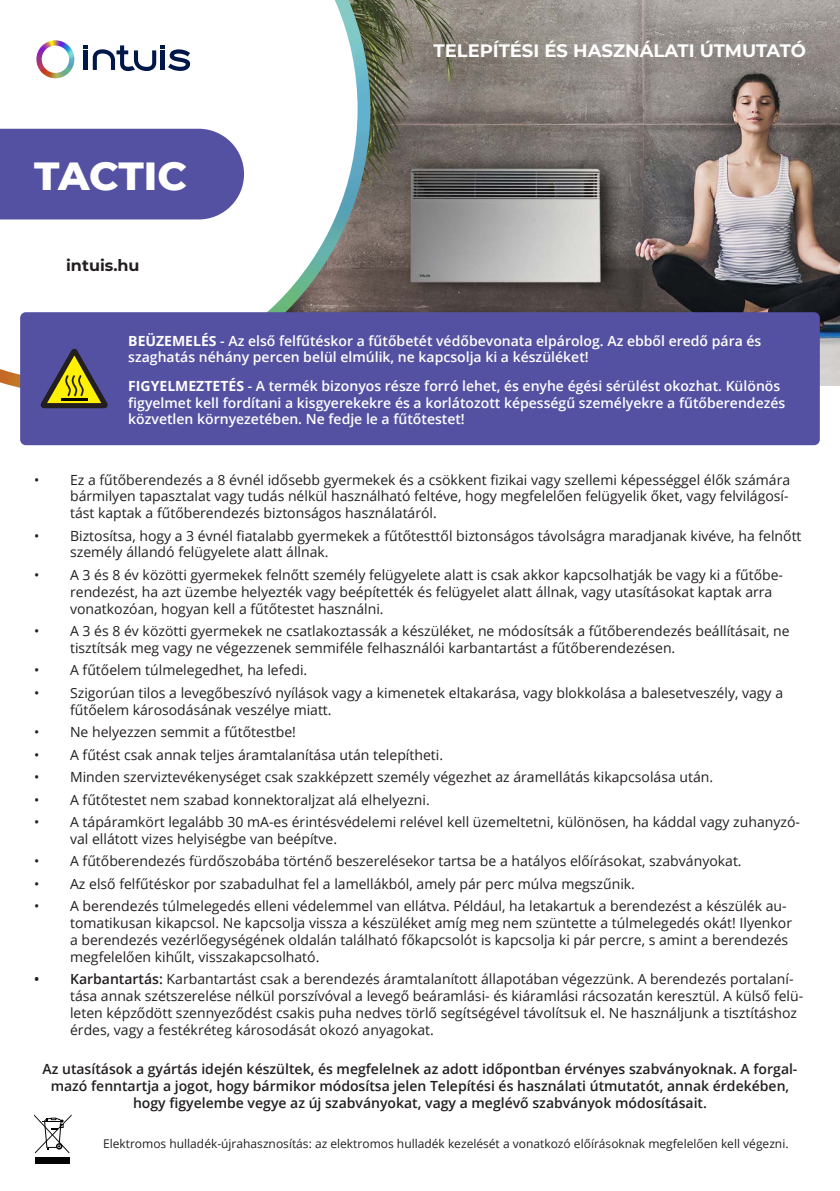
<style>
.page{position:relative;width:840px;height:1191px;background:#fff}
.page>*{position:absolute;margin:0;border:0;box-sizing:border-box;transform-origin:0 0}
.t1{font:800 40px "Montserrat";letter-spacing:-.005em;color:#fff}
.t2{font:700 18px "Montserrat";color:#fff}
.t3{font:700 16px "Montserrat";color:#231f20}
.t4{font:14px/16.8px "Open Sans";color:#231f20}
.t5{font:600 14px/16.8px "Open Sans";color:#fff}
.t6{font:600 14px/16.8px "Open Sans";color:#231f20;text-align:center}
.t7{font:12px "Open Sans";color:#231f20}
.s1{font-weight:700}
.s2{font-weight:600}
</style>
<div class="page">
<img style="left:370px;top:0;width:469px;height:386px">
<img style="left:0;top:0;width:370px;height:388px">
<div style="left:0;top:129px;width:244px;height:90px;background:#5451a2"></div>
<div style="left:35px;top:1157px;width:35px;height:7px;background:#030303"></div>
<svg style="left:34px;top:1114px;width:38px;height:39px"></svg>
<svg style="left:84px;top:45px;width:106px;height:26px"></svg>
<img style="left:36px;top:40px;width:38px;height:38px">
<div style="left:20px;top:312px;width:799px;height:133px;background:#5451a2;border-radius:6px"></div>
<svg style="left:40px;top:348px;width:68px;height:61px"></svg>
<p class="t1" style="left:34px;top:146px;width:154px">TACTIC</p>
<p class="t3" style="left:66px;top:254px;width:75px">intuis.hu</p>
<p class="t2" style="left:433px;top:38px;width:373px">TELEPÍTÉSI ÉS HASZNÁLATI ÚTMUTATÓ</p>
<p class="t5" style="left:128px;top:332px;width:634px"><span class="s1">BEÜZEMELÉS</span> - Az első felfűtéskor a fűtőbetét védőbevonata elpárolog. Az ebből eredő pára és szaghatás néhány percen belül elmúlik, ne kapcsolja ki a készüléket!</p>
<p class="t5" style="left:128px;top:377px;width:658px"><span class="s1">FIGYELMEZTETÉS</span> - A termék bizonyos része forró lehet, és enyhe égési sérülést okozhat. Különös figyelmet kell fordítani a kisgyerekekre és a korlátozott képességű személyekre a fűtőberendezés közvetlen környezetében. Ne fedje le a fűtőtestet!</p>
<p class="t4" style="left:70px;top:471px;width:721px;text-align:justify;text-indent:-36px">• Ez a fűtőberendezés a 8 évnél idősebb gyermekek és a csökkent fizikai vagy szellemi képességgel élők számára bármilyen tapasztalat vagy tudás nélkül használható feltéve, hogy megfelelően felügyelik őket, vagy felvilágosí&shy;tást kaptak a fűtőberendezés biztonságos használatáról.</p>
<p class="t4" style="left:70px;top:527px;width:732px;text-indent:-36px">• Biztosítsa, hogy a 3 évnél fiatalabb gyermekek a fűtőtesttől biztonságos távolságra maradjanak kivéve, ha felnőtt személy állandó felügyelete alatt állnak.</p>
<p class="t4" style="left:70px;top:566px;width:714px;text-indent:-36px">• A 3 és 8 év közötti gyermekek felnőtt személy felügyelete alatt is csak akkor kapcsolhatják be vagy ki a fűtőbe&shy;rendezést, ha azt üzembe helyezték vagy beépítették és felügyelet alatt állnak, vagy utasításokat kaptak arra vonatkozóan, hogyan kell a fűtőtestet használni.</p>
<p class="t4" style="left:70px;top:622px;width:720px;text-indent:-36px">• A 3 és 8 év közötti gyermekek ne csatlakoztassák a készüléket, ne módosítsák a fűtőberendezés beállításait, ne tisztítsák meg vagy ne végezzenek semmiféle felhasználói karbantartást a fűtőberendezésen.</p>
<p class="t4" style="left:34px;top:661px;width:274px">• A fűtőelem túlmelegedhet, ha lefedi.</p>
<p class="t4" style="left:70px;top:684px;width:714px;text-indent:-36px">• Szigorúan tilos a levegőbeszívó nyílások vagy a kimenetek eltakarása, vagy blokkolása a balesetveszély, vagy a fűtőelem károsodásának veszélye miatt.</p>
<p class="t4" style="left:34px;top:723px;width:263px">• Ne helyezzen semmit a fűtőtestbe!</p>
<p class="t4" style="left:34px;top:745px;width:410px">• A fűtést csak annak teljes áramtalanítása után telepítheti.</p>
<p class="t4" style="left:34px;top:768px;width:680px">• Minden szerviztevékenységet csak szakképzett személy végezhet az áramellátás kikapcsolása után.</p>
<p class="t4" style="left:34px;top:790px;width:397px">• A fűtőtestet nem szabad konnektoraljzat alá elhelyezni.</p>
<p class="t4" style="left:70px;top:813px;width:731px;text-indent:-36px">• A tápáramkört legalább 30 mA-es érintésvédelemi relével kell üzemeltetni, különösen, ha káddal vagy zuhanyzó&shy;val ellátott vizes helyiségbe van beépítve.</p>
<p class="t4" style="left:34px;top:852px;width:708px">• A fűtőberendezés fürdőszobába történő beszerelésekor tartsa be a hatályos előírásokat, szabványokat.</p>
<p class="t4" style="left:34px;top:875px;width:602px">• Az első felfűtéskor por szabadulhat fel a lamellákból, amely pár perc múlva megszűnik.</p>
<p class="t4" style="left:70px;top:897px;width:723px;text-indent:-36px">• A berendezés túlmelegedés elleni védelemmel van ellátva. Például, ha letakartuk a berendezést a készülék au&shy;tomatikusan kikapcsol. Ne kapcsolja vissza a készüléket amíg meg nem szüntette a túlmelegedés okát! Ilyenkor a berendezés vezérlőegységének oldalán található főkapcsolót is kapcsolja ki pár percre, s amint a berendezés megfelelően kihűlt, visszakapcsolható.</p>
<p class="t4" style="left:70px;top:970px;width:734px;text-indent:-36px"><span class="s2">• Karbantartás:</span> Karbantartást csak a berendezés áramtalanított állapotában végezzünk. A berendezés portalaní&shy;tása annak szétszerelése nélkül porszívóval a levegő beáramlási- és kiáramlási rácsozatán keresztül. A külső felü&shy;leten képződött szennyeződést csakis puha nedves törlő segítségével távolítsuk el. Ne használjunk a tisztításhoz érdes, vagy a festékréteg károsodását okozó anyagokat.</p>
<p class="t6" style="left:42px;top:1060px;width:756px">Az utasítások a gyártás idején készültek, és megfelelnek az adott időpontban érvényes szabványoknak. A forgal&shy;mazó fenntartja a jogot, hogy bármikor módosítsa jelen Telepítési és használati útmutatót, annak érdekében, hogy figyelembe vegye az új szabványokat, vagy a meglévő szabványok módosításait.</p>
<p class="t7" style="left:103px;top:1135px;width:686px">Elektromos hulladék-újrahasznosítás: az elektromos hulladék kezelését a vonatkozó előírásoknak megfelelően kell végezni.</p>
</div>
